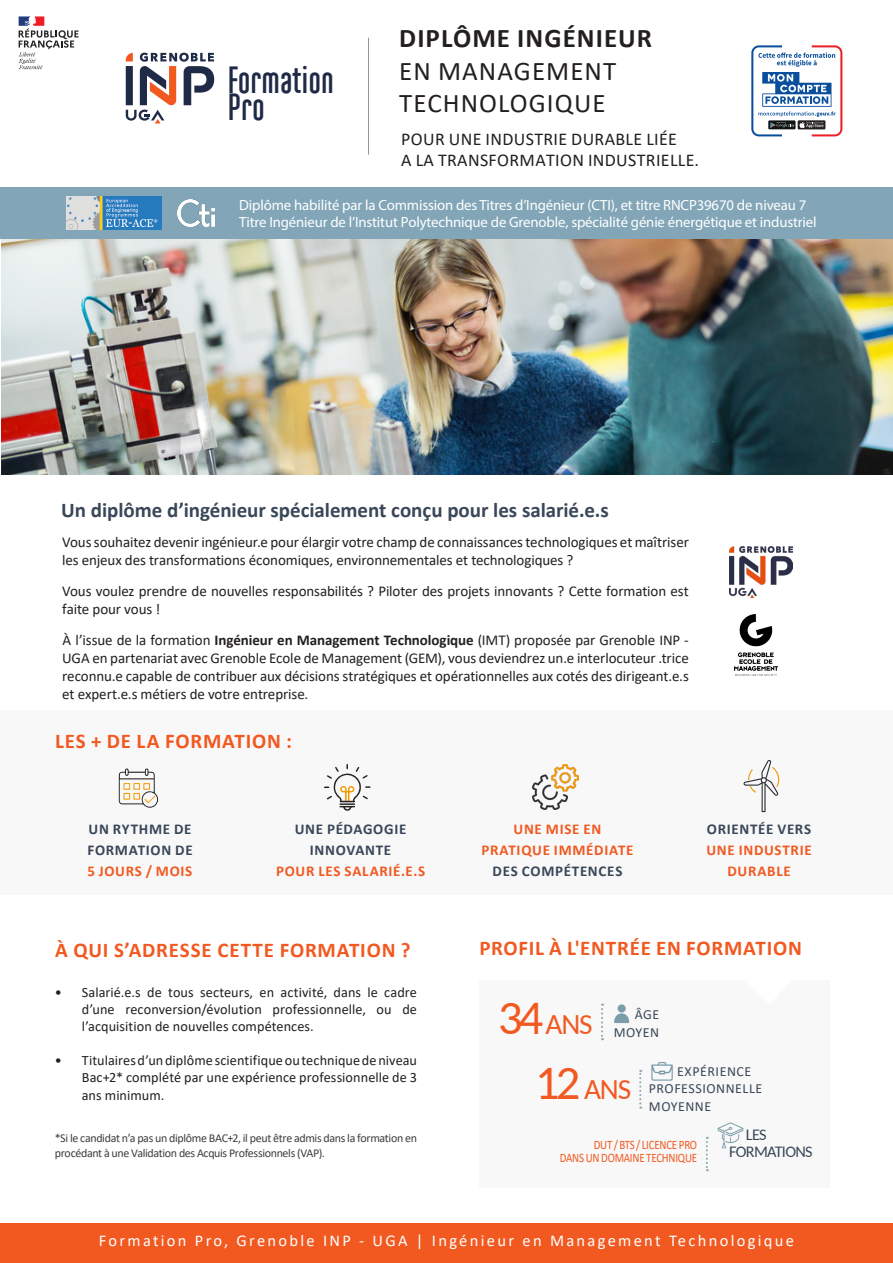
<style>
.page{position:relative;width:893px;height:1263px;background:#fff}
.page>*{position:absolute;margin:0;border:0;box-sizing:border-box;transform-origin:0 0}
.t1{font:700 37.8px/27.8px "Ando";color:#1f2b46}
.t2{font:29.4px "Carlito";letter-spacing:-.04em;color:#f15921}
.t3{font:27px "Calibri";letter-spacing:.04em;color:#231f20}
.t4{font:700 27px "Calibri";letter-spacing:.04em;color:#231f20}
.t5{font:700 21px "Calibri";letter-spacing:.04em;color:#f15921}
.t6{font:700 21px "Calibri";letter-spacing:-.005em;color:#394759}
.t7{font:18px "Calibri";letter-spacing:.02em;color:#231f20}
.t8{font:16.5px "Calibri";letter-spacing:.14em;color:#fff}
.t9{font:16.2px "Carlito";letter-spacing:-.04em;color:#394759}
.t10{font:15px/18px "Calibri";letter-spacing:-.01em;color:#231f20}
.t11{font:700 15px "Calibri";letter-spacing:.045em;color:#f15921}
.t12{font:700 15px "Calibri";letter-spacing:.045em;color:#394759}
.t13{font:14.7px/17.7px "Myriad Pro";letter-spacing:-.01em;color:#fff}
.t14{font:14.25px/17.1px "Calibri";letter-spacing:.005em;color:#231f20;text-align:justify}
.t15{font:13.95px "Calibri";letter-spacing:.04em;color:#394759}
.t16{font:12.9px "Calibri";letter-spacing:-.02em;color:#f15921;scale:.85 1}
.t17{font:12px/15px "Calibri";letter-spacing:-.03em;color:#3e3e3f}
.s1{font-weight:700}
.s2{font-size:48.45px}
</style>
<div class="page">
<img style="left:1px;top:239px;width:892px;height:235px">
<div style="left:0;top:1224px;width:893px;height:39px;background:#f15921"></div>
<div style="left:0;top:187px;width:893px;height:52px;background:#82a6b8"></div>
<img style="left:735px;top:615px;width:43px;height:61px">
<svg style="left:751px;top:45px;width:91px;height:91px"></svg>
<img style="left:729px;top:547px;width:64px;height:51px">
<img style="left:177px;top:200px;width:38px;height:26px">
<img style="left:66px;top:196px;width:95px;height:33px">
<hr style="left:368px;top:38px;width:1px;height:117px;background:#939598">
<svg style="left:19px;top:16px;width:60px;height:53px"></svg>
<svg style="left:126px;top:53px;width:88px;height:71px"></svg>
<div style="left:479px;top:980px;width:350px;height:208px;background:#f8f8f8"></div>
<svg style="left:651px;top:1062px;width:22px;height:19px"></svg>
<svg style="left:639px;top:1070px;width:2px;height:39px"></svg>
<svg style="left:614px;top:1012px;width:15px;height:11px"></svg>
<div style="left:618px;top:1004px;width:8px;height:8px;background:#7c9ca9;border-radius:50%"></div>
<svg style="left:601px;top:1003px;width:2px;height:37px"></svg>
<svg style="left:717px;top:1122px;width:26px;height:27px"></svg>
<svg style="left:706px;top:1137px;width:2px;height:34px"></svg>
<div style="left:0;top:710px;width:893px;height:185px;background:#f8f8f8"></div>
<svg style="left:119px;top:768px;width:39px;height:40px"></svg>
<svg style="left:324px;top:764px;width:47px;height:47px"></svg>
<img style="left:533px;top:764px;width:45px;height:46px">
<svg style="left:743px;top:760px;width:36px;height:52px"></svg>
<p class="t1" style="left:228px;top:66px;width:108px">Formation<br>Pro</p>
<p class="t4" style="left:399px;top:19px;width:254px">DIPLÔME INGÉNIEUR</p>
<p class="t3" style="left:399px;top:52px;width:218px">EN MANAGEMENT</p>
<p class="t3" style="left:399px;top:84px;width:208px">TECHNOLOGIQUE</p>
<p class="t7" style="left:401px;top:127px;width:277px">POUR UNE INDUSTRIE DURABLE LIÉE</p>
<p class="t7" style="left:401px;top:147px;width:299px">A LA TRANSFORMATION INDUSTRIELLE.</p>
<p class="t13" style="left:239px;top:196px;width:579px">Diplôme habilité par la Commission des Titres d’Ingénieur (CTI), et titre RNCP39670 de niveau 7<br>Titre Ingénieur de l’Institut Polytechnique de Grenoble, spécialité génie énergétique et industriel</p>
<p class="t6" style="left:61px;top:496px;width:549px">Un diplôme d’ingénieur spécialement conçu pour les salarié.e.s</p>
<p class="t10" style="left:62px;top:533px;width:628px">Vous souhaitez devenir ingénieur.e pour élargir votre champ de connaissances technologiques et maîtriser les enjeux des transformations économiques, environnementales et technologiques ?</p>
<p class="t10" style="left:62px;top:581px;width:628px">Vous voulez prendre de nouvelles responsabilités ? Piloter des projets innovants ? Cette formation est faite pour vous !</p>
<p class="t10" style="left:62px;top:630px;width:628px;text-align:justify">À l’issue de la formation <span class="s1">Ingénieur en Management Technologique</span> (IMT) proposée par Grenoble INP - UGA en partenariat avec Grenoble Ecole de Management (GEM), vous deviendrez un.e interlocuteur .trice reconnu.e capable de contribuer aux décisions stratégiques et opérationnelles aux cotés des dirigeant.e.s et expert.e.s métiers de votre entreprise.</p>
<p class="t5" style="left:55px;top:726px;width:238px">LES + DE LA FORMATION :</p>
<p class="t12" style="left:89px;top:818px;width:105px">UN RYTHME DE</p>
<p class="t12" style="left:87px;top:839px;width:107px">FORMATION DE</p>
<p class="t11" style="left:88px;top:860px;width:106px">5 JOURS / MOIS</p>
<p class="t12" style="left:295px;top:818px;width:113px">UNE PÉDAGOGIE</p>
<p class="t12" style="left:310px;top:839px;width:83px">INNOVANTE</p>
<p class="t11" style="left:276px;top:860px;width:151px">POUR LES SALARIÉ.E.S</p>
<p class="t11" style="left:514px;top:818px;width:89px">UNE MISE EN</p>
<p class="t11" style="left:482px;top:839px;width:153px">PRATIQUE IMMÉDIATE</p>
<p class="t12" style="left:493px;top:860px;width:131px">DES COMPÉTENCES</p>
<p class="t12" style="left:707px;top:818px;width:106px">ORIENTÉE VERS</p>
<p class="t11" style="left:706px;top:839px;width:107px">UNE INDUSTRIE</p>
<p class="t11" style="left:727px;top:860px;width:65px">DURABLE</p>
<p class="t5" style="left:479px;top:933px;width:324px">PROFIL À L'ENTRÉE EN FORMATION</p>
<p class="t5" style="left:55px;top:935px;width:357px">À QUI S’ADRESSE CETTE FORMATION ?</p>
<p class="t14" style="left:82px;top:983px;width:337px;text-indent:-27px">• Salarié.e.s de tous secteurs, en activité, dans le cadre d’une reconversion/évolution professionnelle, ou de l’acquisition de nouvelles compétences.</p>
<p class="t14" style="left:82px;top:1052px;width:337px;text-indent:-27px">• Titulaires d’un diplôme scientifique ou technique de niveau Bac+2* complété par une expérience professionnelle de 3 ans minimum.</p>
<p class="t17" style="left:55px;top:1130px;width:364px">*Si le candidat n’a pas un diplôme BAC+2, il peut être admis dans la formation en procédant à une Validation des Acquis Professionnels (VAP).</p>
<p class="t16" style="left:594px;top:1136px;width:123px">DUT / BTS / LICENCE PRO</p>
<p class="t2" style="left:498px;top:1004px;width:96px"><span class="s2">34</span>ANS</p>
<p class="t15" style="left:635px;top:1005px;width:26px">ÂGE</p>
<p class="t15" style="left:614px;top:1022px;width:47px">MOYEN</p>
<p class="t2" style="left:535px;top:1069px;width:98px"><span class="s2">12</span> ANS</p>
<p class="t15" style="left:677px;top:1061px;width:75px">EXPÉRIENCE</p>
<p class="t15" style="left:649px;top:1079px;width:115px">PROFESSIONNELLE</p>
<p class="t15" style="left:649px;top:1096px;width:64px">MOYENNE</p>
<p class="t9" style="left:746px;top:1124px;width:22px">LES</p>
<p class="t9" style="left:729px;top:1140px;width:85px">FORMATIONS</p>
<p class="t16" style="left:560px;top:1149px;width:163px">DANS UN DOMAINE TECHNIQUE</p>
<p class="t8" style="left:99px;top:1229px;width:697px">Formation Pro, Grenoble INP - UGA | Ingénieur en Management Technologique</p>
</div>
